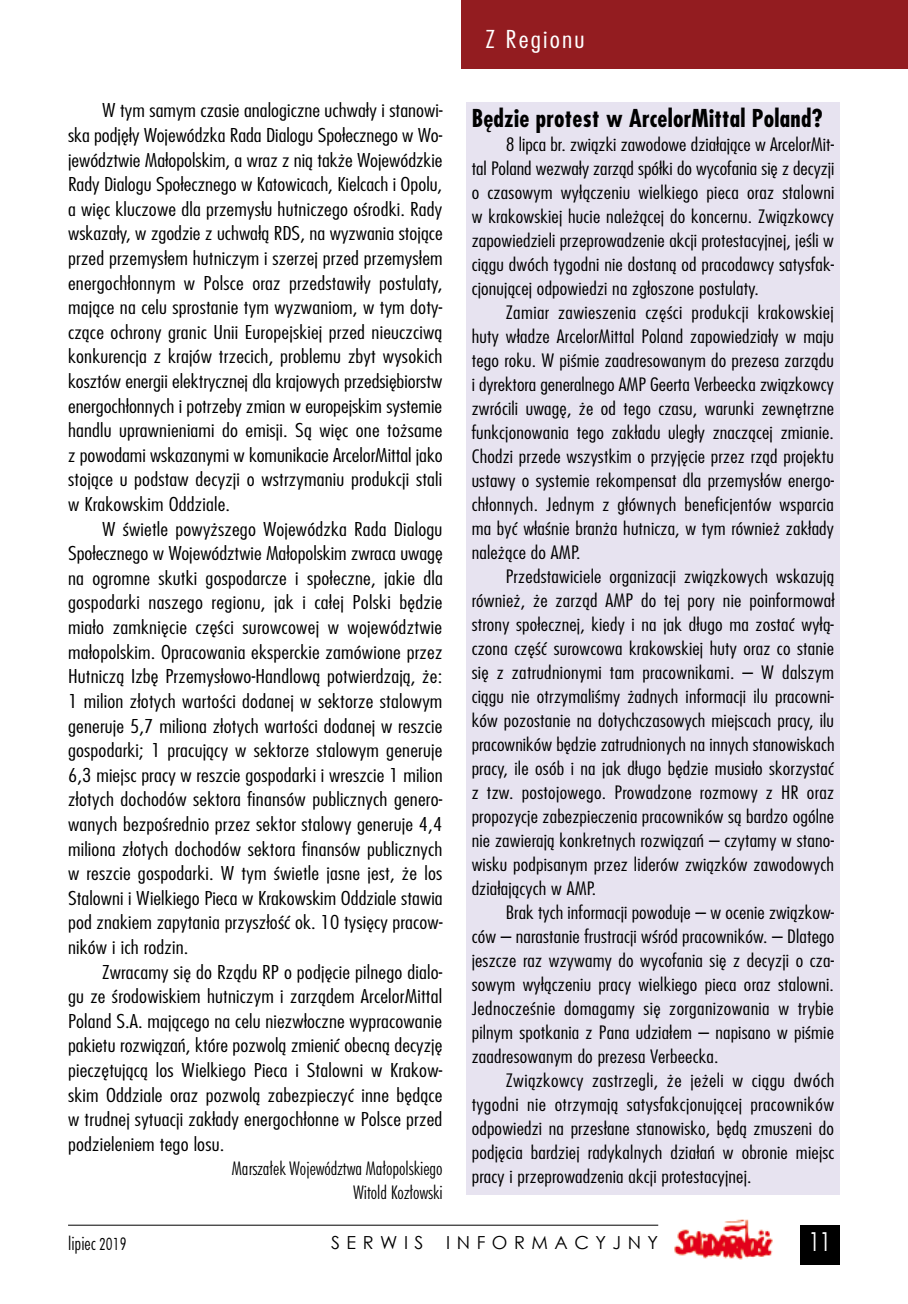
<style>
.page{position:relative;width:908px;height:1304px;background:#fff}
.page>*{position:absolute;margin:0;border:0;box-sizing:border-box;transform-origin:0 0}
.t1{font:28px "Futura Condensed Light Pl";color:#fff}
.t2{font:700 24px "Fujiyama";letter-spacing:.01em;color:#000}
.t3{font:300 24px "Fujiyama";letter-spacing:.075em;color:#fff;scale:1.2 1}
.t4{font:300 18.6px/24.6px "Fujiyama";letter-spacing:.01em;color:#000;text-align:justify;scale:1.2 1}
.t5{font:300 18px/24px "Fujiyama";letter-spacing:.01em;color:#000;text-align:justify;scale:1.18 1}
.t6{font:18px/24px "Futura Lt Cn PL";color:#000;text-align:right}
.t7{font:18px "Century Gothic";letter-spacing:.36em;color:#000}
.s1{font-family:"Futura Condensed Light Pl"}
</style>
<div class="page">
<div style="left:799px;top:1225px;width:40px;height:39px;background:#000"></div>
<hr style="left:68px;top:1225px;width:590px;height:1px;background:#000">
<img style="left:674px;top:1219px;width:99px;height:41px">
<div style="left:461px;top:0;width:446px;height:68px;background:#931c20"></div>
<div style="left:466px;top:102px;width:373px;height:1092px;background:#e7e3f0"></div>
<p class="t4" style="left:68px;top:98px;width:313px;text-indent:34px">W tym samym czasie analogiczne uchwały i stanowi&shy;ska podjęły Wojewódzka Rada Dialogu Społecznego w Wo&shy;jewództwie Małopolskim, a wraz z nią także Wojewódzkie Rady Dialogu Społecznego w Katowicach, Kielcach i Opolu, a więc kluczowe dla przemysłu hutniczego ośrodki. Rady wskazały, w zgodzie z uchwałą RDS, na wyzwania stojące przed przemysłem hutniczym i szerzej przed przemysłem energochłonnym w Polsce oraz przedstawiły postulaty, mające na celu sprostanie tym wyzwaniom, w tym doty&shy;czące ochrony granic Unii Europejskiej przed nieuczciwą konkurencja z krajów trzecich, problemu zbyt wysokich kosztów energii elektrycznej dla krajowych przedsiębiorstw energochłonnych i potrzeby zmian w europejskim systemie handlu uprawnieniami do emisji. Są więc one tożsame z powodami wskazanymi w komunikacie ArcelorMittal jako stojące u podstaw decyzji o wstrzymaniu produkcji stali w Krakowskim Oddziale.</p>
<p class="t4" style="left:68px;top:516px;width:314px;text-indent:34px">W świetle powyższego Wojewódzka Rada Dialogu Społecznego w Województwie Małopolskim zwraca uwagę na ogromne skutki gospodarcze i społeczne, jakie dla gospodarki naszego regionu, jak i całej Polski będzie miało zamknięcie części surowcowej w województwie małopolskim. Opracowania eksperckie zamówione przez Hutniczą Izbę Przemysłowo-Handlową potwierdzają, że:<br>1 milion złotych wartości dodanej w sektorze stalowym generuje 5,7 miliona złotych wartości dodanej w reszcie gospodarki; 1 pracujący w sektorze stalowym generuje 6,3 miejsc pracy w reszcie gospodarki i wreszcie 1 milion złotych dochodów sektora finansów publicznych genero&shy;wanych bezpośrednio przez sektor stalowy generuje 4,4 miliona złotych dochodów sektora finansów publicznych w reszcie gospodarki. W tym świetle jasne jest, że los Stalowni i Wielkiego Pieca w Krakowskim Oddziale stawia pod znakiem zapytania przyszłość ok. 10 tysięcy pracow&shy;ników i ich rodzin.</p>
<p class="t4" style="left:68px;top:959px;width:313px;text-indent:34px">Zwracamy się do Rządu RP o podjęcie pilnego dialo&shy;gu ze środowiskiem hutniczym i zarządem ArcelorMittal Poland S.A. mającego na celu niezwłoczne wypracowanie pakietu rozwiązań, które pozwolą zmienić obecną decyzję pieczętującą los Wielkiego Pieca i Stalowni w Krakow&shy;skim Oddziale oraz pozwolą zabezpieczyć inne będące w trudnej sytuacji zakłady energochłonne w Polsce przed podzieleniem tego losu.</p>
<p class="t6" style="left:232px;top:1156px;width:212px">Marszałek Województwa Małopolskiego<br>Witold Kozłowski</p>
<h2 class="t3" style="left:485px;top:24px;width:84px">Z Regionu</h2>
<h2 class="t2" style="left:471px;top:102px;width:352px">Będzie protest w ArcelorMittal Poland?</h2>
<p class="t5" style="left:471px;top:132px;width:309px;text-indent:34px">8 lipca br. związki zawodowe działające w ArcelorMit&shy;tal Poland wezwały zarząd spółki do wycofania się z decyzji o czasowym wyłączeniu wielkiego pieca oraz stalowni w krakowskiej hucie należącej do koncernu. Związkowcy zapowiedzieli przeprowadzenie akcji protestacyjnej, jeśli w ciągu dwóch tygodni nie dostaną od pracodawcy satysfak&shy;cjonującej odpowiedzi na zgłoszone postulaty.</p>
<p class="t5" style="left:471px;top:300px;width:308px;text-indent:34px">Zamiar zawieszenia części produkcji krakowskiej huty władze ArcelorMittal Poland zapowiedziały w maju tego roku. W piśmie zaadresowanym do prezesa zarządu i dyrektora generalnego AMP Geerta Verbeecka związkowcy zwrócili uwagę, że od tego czasu, warunki zewnętrzne funkcjonowania tego zakładu uległy znaczącej zmianie.<br>Chodzi przede wszystkim o przyjęcie przez rząd projektu ustawy o systemie rekompensat dla przemysłów energo&shy;chłonnych. Jednym z głównych beneficjentów wsparcia ma być właśnie branża hutnicza, w tym również zakłady należące do AMP.</p>
<p class="t5" style="left:471px;top:564px;width:309px;text-indent:34px">Przedstawiciele organizacji związkowych wskazują również, że zarząd AMP do tej pory nie poinformował strony społecznej, kiedy i na jak długo ma zostać wyłą&shy;czona część surowcowa krakowskiej huty oraz co stanie się z zatrudnionymi tam pracownikami. – W dalszym ciągu nie otrzymaliśmy żadnych informacji ilu pracowni&shy;ków pozostanie na dotychczasowych miejscach pracy, ilu pracowników będzie zatrudnionych na innych stanowiskach pracy, ile osób i na jak długo będzie musiało skorzystać z tzw. postojowego. Prowadzone rozmowy z HR oraz propozycje zabezpieczenia pracowników są bardzo ogólne nie zawierają konkretnych rozwiązań – czytamy w stano&shy;wisku podpisanym przez liderów związków zawodowych działających w AMP.</p>
<p class="t5" style="left:471px;top:900px;width:309px;text-indent:34px">Brak tych informacji powoduje – w ocenie związkow&shy;ców – narastanie frustracji wśród pracowników. – Dlatego jeszcze raz wzywamy do wycofania się z decyzji o cza&shy;sowym wyłączeniu pracy wielkiego pieca oraz stalowni.<br>Jednocześnie domagamy się zorganizowania w trybie pilnym spotkania z Pana udziałem – napisano w piśmie zaadresowanym do prezesa Verbeecka.</p>
<p class="t5" style="left:471px;top:1068px;width:309px;text-indent:34px">Związkowcy zastrzegli, że jeżeli w ciągu dwóch tygodni nie otrzymają satysfakcjonującej pracowników odpowiedzi na przesłane stanowisko, będą zmuszeni do podjęcia bardziej radykalnych działań w obronie miejsc pracy i przeprowadzenia akcji protestacyjnej.</p>
<p class="t6" style="left:68px;top:1231px;width:60px">lipiec <span class="s1">2019</span></p>
<p class="t7" style="left:331px;top:1230px;width:94px">SERWIS</p>
<p class="t7" style="left:446px;top:1230px;width:213px">INFORMACYJNY</p>
<h1 class="t1" style="left:809px;top:1226px;width:23px">11</h1>
</div>
